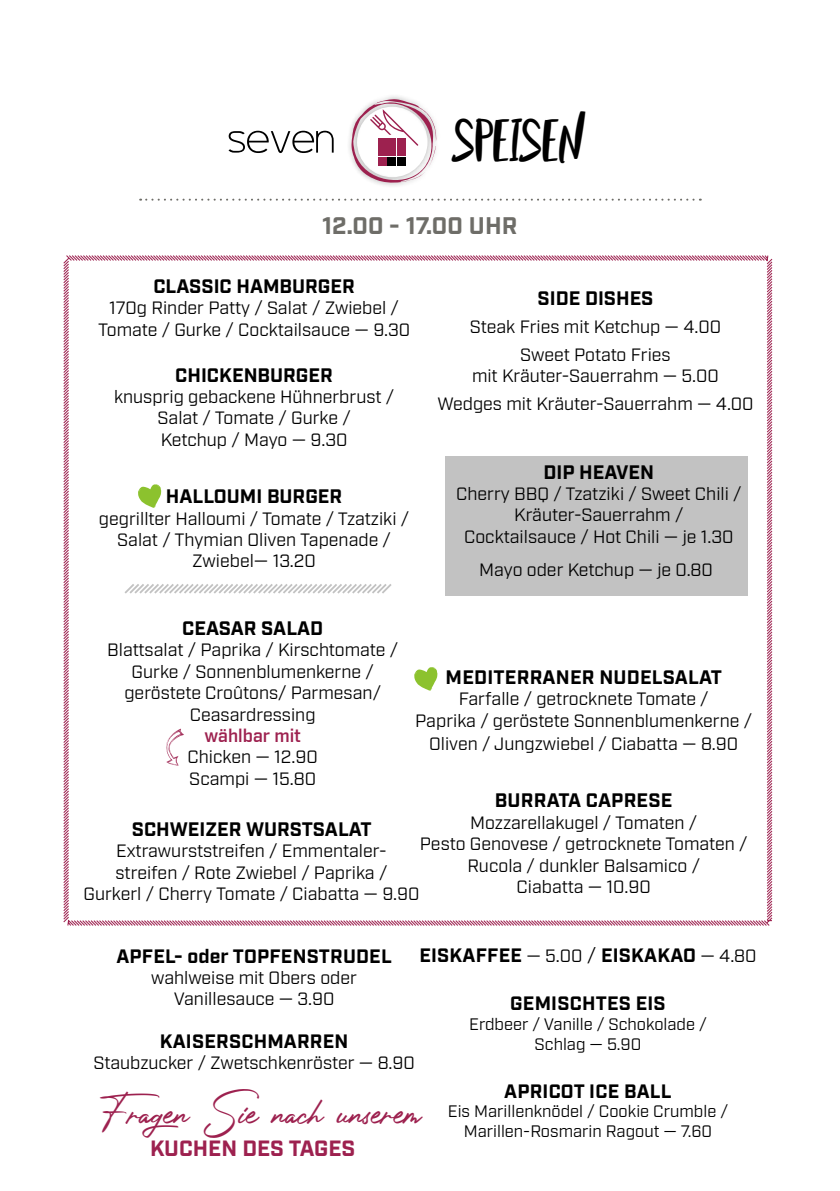
<style>
.page{position:relative;width:840px;height:1191px;background:#fff}
.page>*{position:absolute;margin:0;border:0;box-sizing:border-box;transform-origin:0 0}
.t1{font:46px "Photograph Signature";color:#9d214f}
.t2{font:43.4px "Beautyandthe Beast";color:#000}
.t3{font:700 24px "Industry";color:#6e6d68}
.t4{font:700 22px "Industry";color:#9d214f}
.t5{font:700 19.6px "Industry";color:#000}
.t6{font:700 19.4px "Industry";letter-spacing:.01em;color:#000}
.t7{font:17.8px/21.4px "Industry";color:#000;text-align:center}
.t8{font:600 17.8px "Industry";color:#9d214f}
.t9{font:16.6px/20px "Industry";color:#000;text-align:center}
.s1{font-weight:400;font-size:17.8px}
.s2{font-weight:400}
</style>
<div class="page">
<svg style="left:140px;top:199px;width:560px;height:2px"></svg>
<svg style="left:228px;top:131px;width:105px;height:22px"></svg>
<div style="left:345px;top:94px;width:96px;height:94px;background:#000;opacity:.3"></div>
<div style="left:423px;top:142px;width:18px;height:31px;background:#fff"></div>
<svg style="left:351px;top:99px;width:85px;height:84px"></svg>
<svg style="left:63px;top:255px;width:710px;height:671px"></svg>
<svg style="left:122px;top:582px;width:271px;height:13px"></svg>
<div style="left:445px;top:456px;width:302px;height:140px;background:#c2c2c2"></div>
<svg style="left:138px;top:484px;width:23px;height:24px"></svg>
<svg style="left:414px;top:667px;width:23px;height:24px"></svg>
<svg style="left:165px;top:728px;width:19px;height:37px"></svg>
<h2 class="t2" style="left:453px;top:111px;width:130px">SPEISEN</h2>
<h3 class="t3" style="left:322px;top:211px;width:197px">12.00 - 17.00 UHR</h3>
<p class="t5" style="left:153px;top:274px;width:203px">CLASSIC HAMBURGER</p>
<p class="t7" style="left:98px;top:297px;width:313px">170g Rinder Patty / Salat / Zwiebel /<br>Tomate / Gurke / Cocktailsauce — 9.30</p>
<p class="t5" style="left:175px;top:363px;width:159px">CHICKENBURGER</p>
<p class="t7" style="left:114px;top:386px;width:281px">knusprig gebackene Hühnerbrust /<br>Salat / Tomate / Gurke /<br>Ketchup / Mayo — 9.30</p>
<p class="t5" style="left:166px;top:484px;width:178px">HALLOUMI BURGER</p>
<p class="t7" style="left:99px;top:508px;width:311px">gegrillter Halloumi / Tomate / Tzatziki /<br>Salat / Thymian Oliven Tapenade /<br>Zwiebel— 13.20</p>
<p class="t5" style="left:537px;top:287px;width:117px">SIDE DISHES</p>
<p class="t7" style="left:469px;top:313px;width:252px;line-height:27.6px">Steak Fries mit Ketchup — 4.00<br>Sweet Potato Fries</p>
<p class="t7" style="left:437px;top:362px;width:317px;line-height:27.6px">mit Kräuter-Sauerrahm — 5.00<br>Wedges mit Kräuter-Sauerrahm — 4.00</p>
<p class="t5" style="left:543px;top:460px;width:112px">DIP HEAVEN</p>
<p class="t7" style="left:456px;top:483px;width:287px">Cherry BBQ / Tzatziki / Sweet Chili /<br>Kräuter-Sauerrahm /<br>Cocktailsauce / Hot Chili — je 1.30</p>
<p class="t7" style="left:479px;top:559px;width:235px">Mayo oder Ketchup — je 0.80</p>
<p class="t5" style="left:182px;top:616px;width:142px">CEASAR SALAD</p>
<p class="t7" style="left:107px;top:640px;width:292px">Blattsalat / Paprika / Kirschtomate /<br>Gurke / Sonnenblumenkerne / geröstete Croûtons/ Parmesan/<br>Ceasardressing</p>
<p class="t8" style="left:204px;top:725px;width:98px">wählbar mit</p>
<p class="t7" style="left:187px;top:747px;width:131px;text-align:left">Chicken — 12.90<br>Scampi — 15.80</p>
<p class="t5" style="left:445px;top:665px;width:278px">MEDITERRANER NUDELSALAT</p>
<p class="t7" style="left:415px;top:688px;width:338px">Farfalle / getrocknete Tomate /<br>Paprika / geröstete Sonnenblumenkerne /</p>
<p class="t7" style="left:429px;top:733px;width:310px">Oliven / Jungzwiebel / Ciabatta — 8.90</p>
<p class="t5" style="left:494px;top:788px;width:179px">BURRATA CAPRESE</p>
<p class="t7" style="left:419px;top:812px;width:329px">Mozzarellakugel / Tomaten /<br>Pesto Genovese / getrocknete Tomaten /<br>Rucola / dunkler Balsamico /<br>Ciabatta — 10.90</p>
<p class="t5" style="left:132px;top:817px;width:241px">SCHWEIZER WURSTSALAT</p>
<p class="t7" style="left:83px;top:841px;width:337px">Extrawurststreifen / Emmentaler&shy;streifen / Rote Zwiebel / Paprika /<br>Gurkerl / Cherry Tomate / Ciabatta — 9.90</p>
<p class="t6" style="left:419px;top:944px;width:338px">EISKAFFEE <span class="s1">— 5.00</span> <span class="s2">/</span> EISKAKAO <span class="s1">— 4.80</span></p>
<p class="t6" style="left:510px;top:991px;width:157px">GEMISCHTES EIS</p>
<p class="t9" style="left:469px;top:1014px;width:239px">Erdbeer / Vanille / Schokolade /<br>Schlag — 5.90</p>
<p class="t6" style="left:504px;top:1079px;width:169px">APRICOT ICE BALL</p>
<p class="t9" style="left:447px;top:1102px;width:281px">Eis Marillenknödel / Cookie Crumble /<br>Marillen-Rosmarin Ragout — 7.60</p>
<p class="t6" style="left:116px;top:944px;width:277px">APFEL- oder TOPFENSTRUDEL</p>
<p class="t7" style="left:151px;top:967px;width:207px">wahlweise mit Obers oder<br>Vanillesauce — 3.90</p>
<p class="t6" style="left:160px;top:1029px;width:190px">KAISERSCHMARREN</p>
<p class="t7" style="left:93px;top:1052px;width:322px">Staubzucker / Zwetschkenröster — 8.90</p>
<h1 class="t1" style="left:99px;top:1071px;width:324px">Fragen Sie nach unserem</h1>
<p class="t4" style="left:150px;top:1135px;width:207px">KUCHEN DES TAGES</p>
</div>
